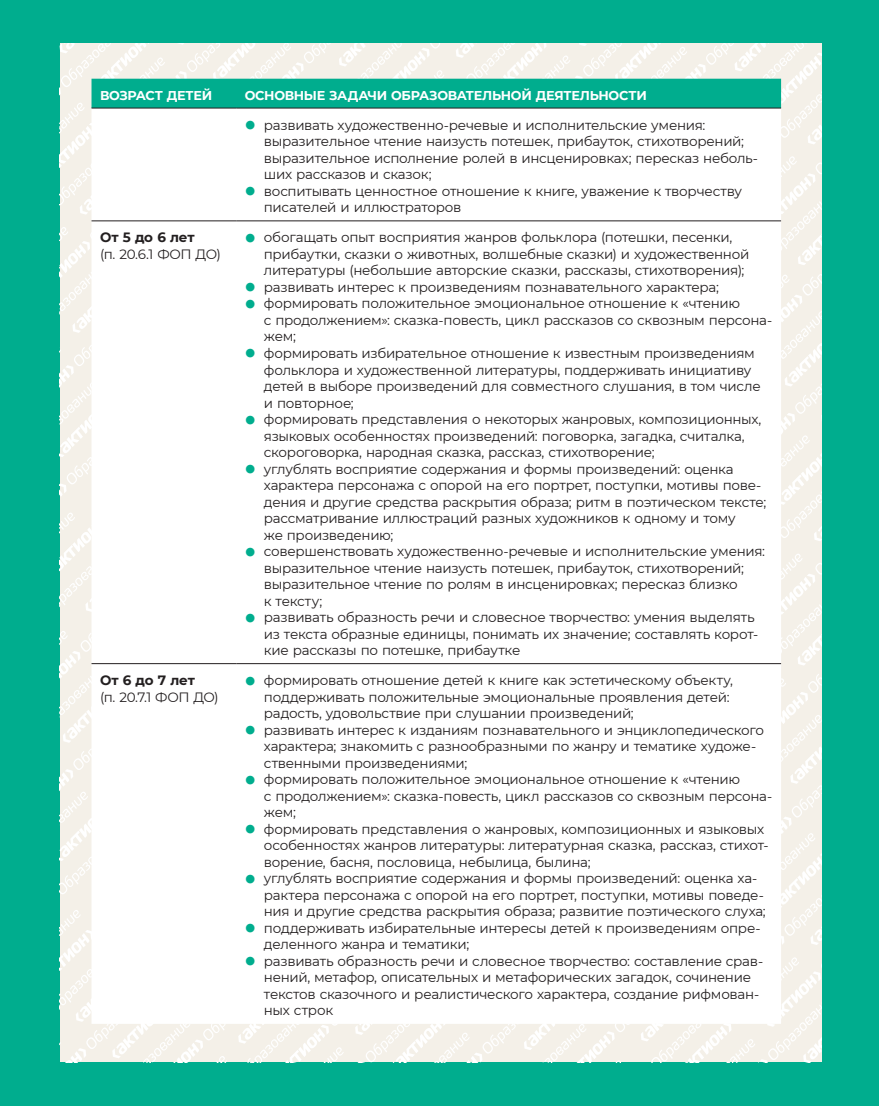
<style>
.page{position:relative;width:879px;height:1106px;background:#fff}
.page>*{position:absolute;margin:0;border:0;box-sizing:border-box;transform-origin:0 0}
._12TABL-txt{font:13.5px/16.5px "Montserrat";letter-spacing:-.02em;color:#231f20}
._12TABL-txt-2{font:700 13.5px "Montserrat";letter-spacing:-.015em;color:#231f20}
._12TABL-hroom{font:700 12.75px "Montserrat";letter-spacing:-.025em;color:#fff}
.s1{color:#00ad8e}
</style>
<div class="page">
<div style="left:0;top:0;width:28px;height:1106px;background:#00ad8e"></div>
<div style="left:28px;top:0;width:850px;height:1106px;background:#00ad8e"></div>
<img style="left:60px;top:44px;width:761px;height:1018px">
<svg style="left:91px;top:79px;width:689px;height:29px"></svg>
<div style="left:91px;top:109px;width:689px;height:914px;background:#fff"></div>
<hr style="left:91px;top:108px;width:145px;height:1px;background:#231f20">
<hr style="left:236px;top:108px;width:544px;height:1px;background:#231f20">
<hr style="left:91px;top:221px;width:145px;height:1px;background:#231f20">
<hr style="left:236px;top:221px;width:544px;height:1px;background:#231f20">
<hr style="left:91px;top:663px;width:145px;height:1px;background:#231f20">
<hr style="left:236px;top:663px;width:544px;height:1px;background:#231f20">
<p class="_12TABL-hroom" style="left:100px;top:86px;width:114px">ВОЗРАСТ ДЕТЕЙ</p>
<p class="_12TABL-hroom" style="left:244px;top:86px;width:403px">ОСНОВНЫЕ ЗАДАЧИ ОБРАЗОВАТЕЛЬНОЙ ДЕЯТЕЛЬНОСТИ</p>
<p class="_12TABL-txt" style="left:264px;top:116px;width:495px;text-indent:-19px"><span class="s1">•</span> развивать художественно-речевые и исполнительские умения: выразительное чтение наизусть потешек, прибауток, стихотворений; выразительное исполнение ролей в инсценировках; пересказ неболь&shy;ших рассказов и сказок;</p>
<p class="_12TABL-txt" style="left:264px;top:182px;width:479px;text-indent:-19px"><span class="s1">•</span> воспитывать ценностное отношение к книге, уважение к творчеству писателей и иллюстраторов</p>
<p class="_12TABL-txt-2" style="left:100px;top:228px;width:96px">От 5 до 6 лет</p>
<p class="_12TABL-txt" style="left:100px;top:245px;width:122px">(п. 20.6.1 ФОП ДО)</p>
<p class="_12TABL-txt" style="left:264px;top:229px;width:486px;text-indent:-19px"><span class="s1">•</span> обогащать опыт восприятия жанров фольклора (потешки, песенки, прибаутки, сказки о животных, волшебные сказки) и художественной литературы (небольшие авторские сказки, рассказы, стихотворения);</p>
<p class="_12TABL-txt" style="left:244px;top:278px;width:475px"><span class="s1">•</span> развивать интерес к произведениям познавательного характера;</p>
<p class="_12TABL-txt" style="left:264px;top:295px;width:509px;text-indent:-19px"><span class="s1">•</span> формировать положительное эмоциональное отношение к «чтению<br>с продолжением»: сказка-повесть, цикл рассказов со сквозным персона&shy;жем;</p>
<p class="_12TABL-txt" style="left:264px;top:344px;width:498px;text-indent:-19px"><span class="s1">•</span> формировать избирательное отношение к известным произведениям фольклора и художественной литературы, поддерживать инициативу детей в выборе произведений для совместного слушания, в том числе и повторное;</p>
<p class="_12TABL-txt" style="left:264px;top:410px;width:499px;text-indent:-19px"><span class="s1">•</span> формировать представления о некоторых жанровых, композиционных, языковых особенностях произведений: поговорка, загадка, считалка, скороговорка, народная сказка, рассказ, стихотворение;</p>
<p class="_12TABL-txt" style="left:264px;top:460px;width:503px;text-indent:-19px"><span class="s1">•</span> углублять восприятие содержания и формы произведений: оценка характера персонажа с опорой на его портрет, поступки, мотивы пове&shy;дения и другие средства раскрытия образа; ритм в поэтическом тексте; рассматривание иллюстраций разных художников к одному и тому<br>же произведению;</p>
<p class="_12TABL-txt" style="left:264px;top:542px;width:502px;text-indent:-19px"><span class="s1">•</span> совершенствовать художественно-речевые и исполнительские умения: выразительное чтение наизусть потешек, прибауток, стихотворений; выразительное чтение по ролям в инсценировках; пересказ близко<br>к тексту;</p>
<p class="_12TABL-txt" style="left:264px;top:608px;width:495px;text-indent:-19px"><span class="s1">•</span> развивать образность речи и словесное творчество: умения выделять из текста образные единицы, понимать их значение; составлять корот&shy;кие рассказы по потешке, прибаутке</p>
<p class="_12TABL-txt-2" style="left:100px;top:670px;width:96px">От 6 до 7 лет</p>
<p class="_12TABL-txt" style="left:100px;top:688px;width:120px">(п. 20.7.1 ФОП ДО)</p>
<p class="_12TABL-txt" style="left:264px;top:671px;width:470px;text-indent:-19px"><span class="s1">•</span> формировать отношение детей к книге как эстетическому объекту, поддерживать положительные эмоциональные проявления детей: радость, удовольствие при слушании произведений;</p>
<p class="_12TABL-txt" style="left:264px;top:721px;width:501px;text-indent:-19px"><span class="s1">•</span> развивать интерес к изданиям познавательного и энциклопедического характера; знакомить с разнообразными по жанру и тематике художе&shy;ственными произведениями;</p>
<p class="_12TABL-txt" style="left:264px;top:770px;width:509px;text-indent:-19px"><span class="s1">•</span> формировать положительное эмоциональное отношение к «чтению<br>с продолжением»: сказка-повесть, цикл рассказов со сквозным персона&shy;жем;</p>
<p class="_12TABL-txt" style="left:264px;top:820px;width:506px;text-indent:-19px"><span class="s1">•</span> формировать представления о жанровых, композиционных и языковых особенностях жанров литературы: литературная сказка, рассказ, стихот&shy;ворение, басня, пословица, небылица, былина;</p>
<p class="_12TABL-txt" style="left:264px;top:869px;width:503px;text-indent:-19px"><span class="s1">•</span> углублять восприятие содержания и формы произведений: оценка ха&shy;рактера персонажа с опорой на его портрет, поступки, мотивы поведе&shy;ния и другие средства раскрытия образа; развитие поэтического слуха;</p>
<p class="_12TABL-txt" style="left:264px;top:919px;width:498px;text-indent:-19px"><span class="s1">•</span> поддерживать избирательные интересы детей к произведениям опре&shy;деленного жанра и тематики;</p>
<p class="_12TABL-txt" style="left:264px;top:952px;width:500px;text-indent:-19px"><span class="s1">•</span> развивать образность речи и словесное творчество: составление срав&shy;нений, метафор, описательных и метафорических загадок, сочинение текстов сказочного и реалистического характера, создание рифмован&shy;ных строк</p>
</div>
